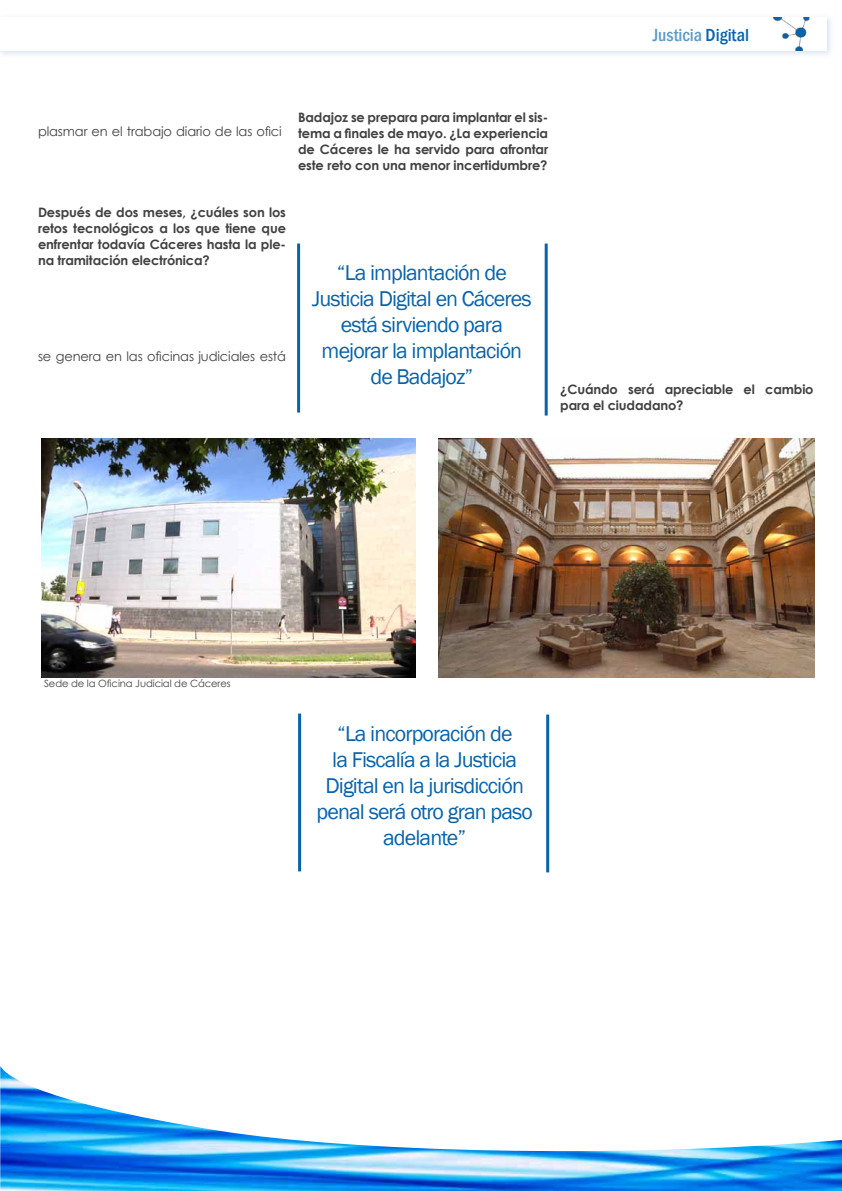
<style>
.page{position:relative;width:842px;height:1191px;background:#fff}
.page>*{position:absolute;margin:0;border:0;box-sizing:border-box;transform-origin:0 0}
.t1{font:22px/26px "Franklin Gothic";letter-spacing:-.04em;color:#0963aa;text-align:center}
.t2{font:500 condensed 18px "Franklin Gothic";color:#5e9bc7}
.t3{font:700 13px/16px "Century Gothic";letter-spacing:-.01em;color:#414042;text-align:justify}
.t4{font:13px "Century Gothic";letter-spacing:-.01em;color:#414042}
.t5{font:10px "Century Gothic";letter-spacing:-.01em;color:#414042}
.s1{color:#0963aa}
</style>
<div class="page">
<img style="left:0;top:1066px;width:842px;height:125px">
<div style="left:0;top:13px;width:834px;height:45px;background:#6c8cc7;opacity:.24"></div>
<div style="left:0;top:17px;width:827px;height:34px;background:#fff"></div>
<img style="left:772px;top:17px;width:38px;height:34px">
<img style="left:42px;top:439px;width:373px;height:238px">
<img style="left:438px;top:439px;width:376px;height:238px">
<hr style="left:545px;top:243px;width:3px;height:172px;background:#0963aa">
<hr style="left:546px;top:714px;width:3px;height:158px;background:#0963aa">
<hr style="left:298px;top:713px;width:3px;height:158px;background:#0963aa">
<hr style="left:297px;top:243px;width:3px;height:169px;background:#0963aa">
<h2 class="t2" style="left:653px;top:23px;width:98px">Justicia <span class="s1">Digital</span></h2>
<p class="t4" style="left:38px;top:123px;width:245px">plasmar en el trabajo diario de las ofici</p>
<p class="t3" style="left:298px;top:109px;width:252px">Badajoz se prepara para implantar el sis&shy;tema a finales de mayo. ¿La experiencia de Cáceres le ha servido para afrontar este reto con una menor incertidumbre?</p>
<p class="t3" style="left:38px;top:203px;width:250px">Después de dos meses, ¿cuáles son los retos tecnológicos a los que tiene que enfrentar todavía Cáceres hasta la ple&shy;na tramitación electrónica?</p>
<p class="t4" style="left:38px;top:347px;width:250px">se genera en las oficinas judiciales está</p>
<h1 class="t1" style="left:312px;top:260px;width:221px">“La implantación de<br>Justicia Digital en Cáceres está sirviendo para mejorar la implantación de Badajoz”</h1>
<p class="t3" style="left:560px;top:380px;width:255px">¿Cuándo será apreciable el cambio para el ciudadano?</p>
<p class="t5" style="left:44px;top:676px;width:188px">Sede de la Oficina Judicial de Cáceres</p>
<h1 class="t1" style="left:317px;top:721px;width:218px">“La incorporación de<br>la Fiscalía a la Justicia<br>Digital en la jurisdicción penal será otro gran paso adelante”</h1>
</div>
